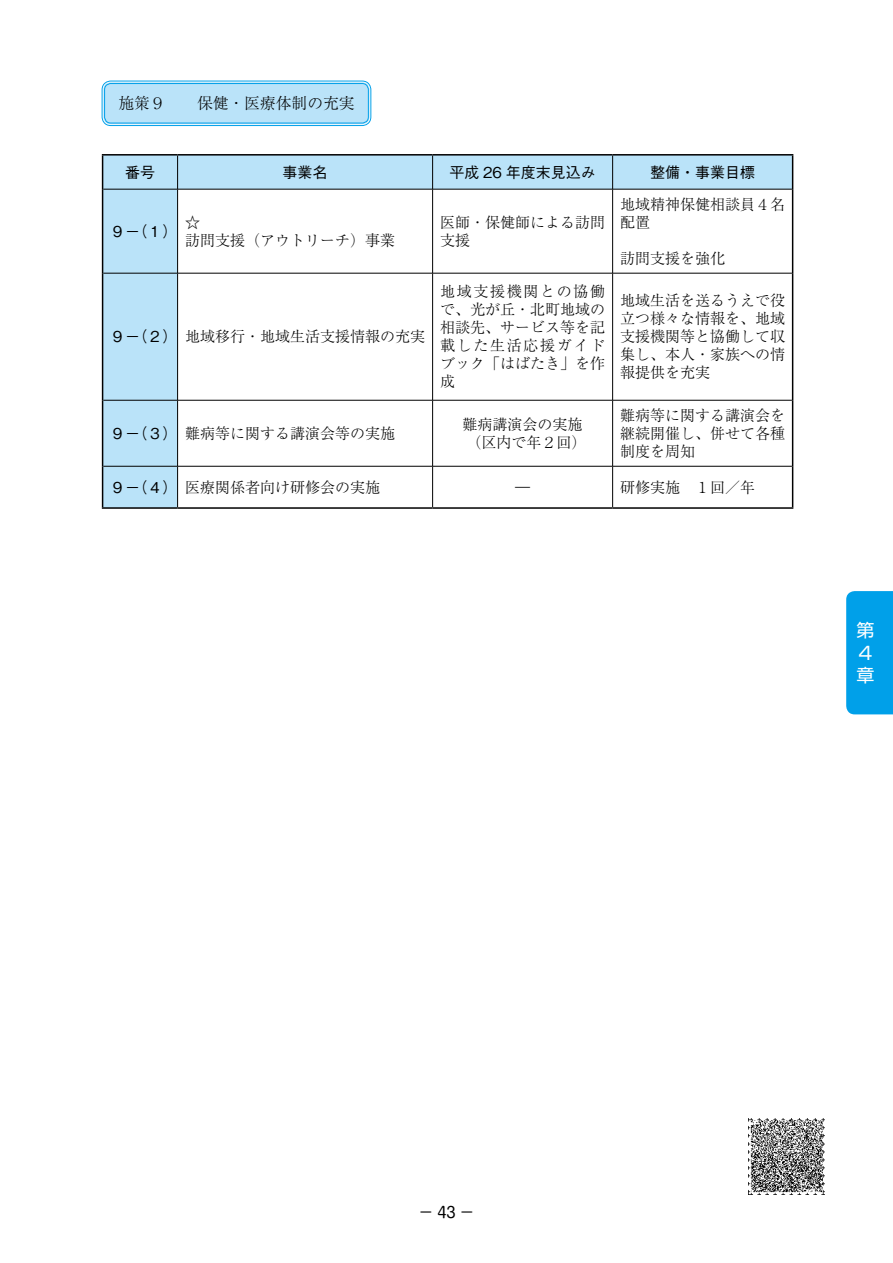
<style>
.page{position:relative;width:893px;height:1263px;background:#fff}
.page>*{position:absolute;margin:0;border:0;box-sizing:border-box;transform-origin:0 0}
.t1{font:18px/22.5px "Shin Go Pro";color:#fff;text-align:justify}
.t2{font:300 15.75px "Ryumin Pro";color:#000}
.t3{font:300 15px/18px "Ryumin Pro";color:#000}
.t4{font:500 15px "Gothic BBB Pro";color:#000}
.t5{font:15px "Shin M Go Pro";color:#000}
.s1{font-family:"Gothic BBB Pro";font-weight:500}
</style>
<div class="page">
<svg style="left:103px;top:156px;width:689px;height:351px"></svg>
<hr style="left:102px;top:154px;width:76px;height:2px;background:#000">
<hr style="left:102px;top:156px;width:1px;height:33px;background:#000">
<hr style="left:178px;top:154px;width:255px;height:2px;background:#000">
<hr style="left:433px;top:154px;width:180px;height:2px;background:#000">
<hr style="left:613px;top:154px;width:180px;height:2px;background:#000">
<hr style="left:792px;top:156px;width:1px;height:33px;background:#000">
<hr style="left:102px;top:189px;width:1px;height:84px;background:#000">
<hr style="left:792px;top:189px;width:1px;height:84px;background:#000">
<hr style="left:102px;top:273px;width:1px;height:127px;background:#000">
<hr style="left:792px;top:273px;width:1px;height:127px;background:#000">
<hr style="left:102px;top:400px;width:1px;height:66px;background:#000">
<hr style="left:792px;top:400px;width:1px;height:66px;background:#000">
<hr style="left:102px;top:466px;width:1px;height:41px;background:#000">
<hr style="left:792px;top:466px;width:1px;height:41px;background:#000">
<hr style="left:102px;top:507px;width:76px;height:2px;background:#000">
<hr style="left:178px;top:507px;width:255px;height:2px;background:#000">
<hr style="left:433px;top:507px;width:180px;height:2px;background:#000">
<hr style="left:613px;top:507px;width:180px;height:2px;background:#000">
<hr style="left:177px;top:156px;width:1px;height:33px;background:#000">
<hr style="left:432px;top:156px;width:1px;height:33px;background:#000">
<hr style="left:612px;top:156px;width:1px;height:33px;background:#000">
<hr style="left:103px;top:189px;width:75px;height:1px;background:#000">
<hr style="left:178px;top:189px;width:255px;height:1px;background:#000">
<hr style="left:177px;top:189px;width:1px;height:84px;background:#000">
<hr style="left:433px;top:189px;width:180px;height:1px;background:#000">
<hr style="left:432px;top:189px;width:1px;height:84px;background:#000">
<hr style="left:613px;top:189px;width:179px;height:1px;background:#000">
<hr style="left:612px;top:189px;width:1px;height:84px;background:#000">
<hr style="left:103px;top:273px;width:75px;height:1px;background:#000">
<hr style="left:178px;top:273px;width:255px;height:1px;background:#000">
<hr style="left:177px;top:273px;width:1px;height:127px;background:#000">
<hr style="left:433px;top:273px;width:180px;height:1px;background:#000">
<hr style="left:432px;top:273px;width:1px;height:127px;background:#000">
<hr style="left:613px;top:273px;width:179px;height:1px;background:#000">
<hr style="left:612px;top:273px;width:1px;height:127px;background:#000">
<hr style="left:103px;top:400px;width:75px;height:1px;background:#000">
<hr style="left:178px;top:400px;width:255px;height:1px;background:#000">
<hr style="left:177px;top:400px;width:1px;height:66px;background:#000">
<hr style="left:433px;top:400px;width:180px;height:1px;background:#000">
<hr style="left:432px;top:400px;width:1px;height:66px;background:#000">
<hr style="left:613px;top:400px;width:179px;height:1px;background:#000">
<hr style="left:612px;top:400px;width:1px;height:66px;background:#000">
<hr style="left:103px;top:466px;width:75px;height:1px;background:#000">
<hr style="left:178px;top:466px;width:255px;height:1px;background:#000">
<hr style="left:177px;top:466px;width:1px;height:41px;background:#000">
<hr style="left:433px;top:466px;width:180px;height:1px;background:#000">
<hr style="left:432px;top:466px;width:1px;height:41px;background:#000">
<hr style="left:613px;top:466px;width:179px;height:1px;background:#000">
<hr style="left:612px;top:466px;width:1px;height:41px;background:#000">
<div style="left:103px;top:82px;width:267px;height:42px;background:#bae3f9;border-radius:8px"></div>
<div style="left:102px;top:81px;width:269px;height:45px;border:1px solid #00a0e9;border-radius:9px"></div>
<div style="left:104px;top:83px;width:265px;height:40px;border:1px solid #00a0e9;border-radius:6px"></div>
<img style="left:748px;top:1118px;width:77px;height:77px">
<div style="left:846px;top:591px;width:47px;height:123px;background:#00a0e9"></div>
<p class="t2" style="left:118px;top:91px;width:238px">施策９　　保健・医療体制の充実</p>
<p class="t4" style="left:125px;top:160px;width:31px">番号</p>
<p class="t4" style="left:283px;top:160px;width:46px">事業名</p>
<p class="t4" style="left:449px;top:160px;width:148px">平成 26 年度末見込み</p>
<p class="t4" style="left:650px;top:160px;width:106px">整備・事業目標</p>
<p class="t4" style="left:110px;top:219px;width:69px">９－（１）</p>
<p class="t3" style="left:185px;top:212px;width:211px">☆<br>訪問支援（アウトリーチ）事業</p>
<p class="t3" style="left:440px;top:212px;width:166px">医師・保健師による訪問支援</p>
<p class="t3" style="left:620px;top:194px;width:166px">地域精神保健相談員４名配置</p>
<p class="t3" style="left:620px;top:248px;width:106px">訪問支援を強化</p>
<p class="t3" style="left:110px;top:327px;width:317px"><span class="s1">９－（２）</span>地域移行・地域生活支援情報の充実</p>
<p class="t3" style="left:440px;top:282px;width:166px;text-align:justify">地域支援機関との協働で、光が丘・北町地域の相談先、サービス等を記載した生活応援ガイドブック「はばたき」を作成</p>
<p class="t3" style="left:620px;top:291px;width:166px;text-align:justify">地域生活を送るうえで役立つ様々な情報を、地域支援機関等と協働して収集し、本人・家族への情報提供を充実</p>
<p class="t3" style="left:110px;top:423px;width:286px"><span class="s1">９－（３）</span>難病等に関する講演会等の実施</p>
<p class="t3" style="left:463px;top:414px;width:125px">難病講演会の実施（区内で年２回）</p>
<p class="t3" style="left:620px;top:405px;width:166px;text-align:justify">難病等に関する講演会を継続開催し、併せて各種制度を周知</p>
<p class="t3" style="left:110px;top:477px;width:271px"><span class="s1">９－（４）</span>医療関係者向け研修会の実施</p>
<p class="t3" style="left:515px;top:477px;width:16px">―</p>
<p class="t3" style="left:620px;top:477px;width:136px">研修実施　１回／年</p>
<p class="t1" style="left:856px;top:617px;width:19px">第４章</p>
<p class="t5" style="left:419px;top:1200px;width:57px">－43－</p>
</div>
